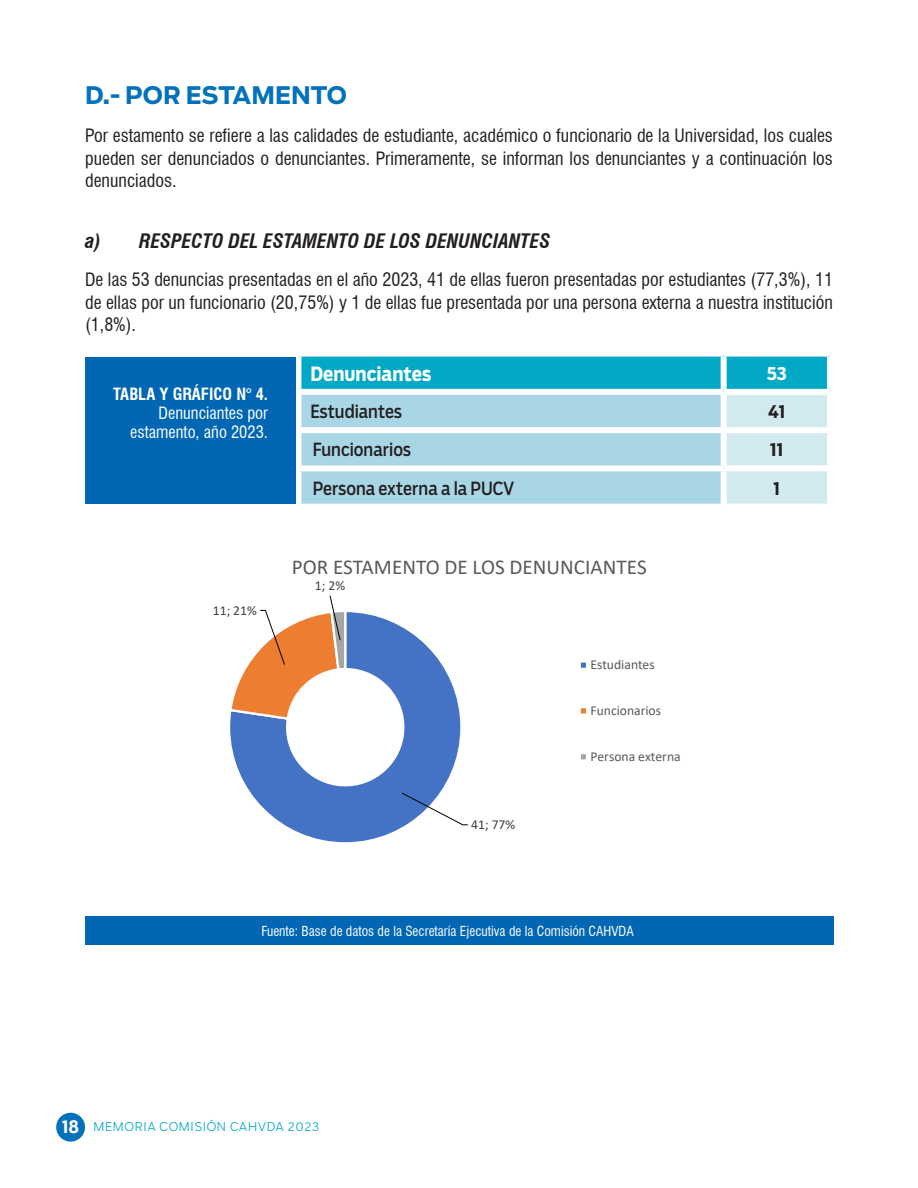
<style>
.page{position:relative;width:918px;height:1188px;background:#fff}
.page>*{position:absolute;margin:0;border:0;box-sizing:border-box;transform-origin:0 0}
.t1{font:700 24px "Boomer";color:#0372bb}
.t2{font:21.15px "Calibri";color:#595959}
.t3{font:italic 700 condensed 19.5px "Swiss 721 BT";color:#231f20}
.t4{font:700 19.5px "Boomer Cond";color:#fff}
.t5{font:condensed 18px/22.5px "Swiss 721 BT";color:#231f20;text-align:justify}
.t6{font:18px "Boomer Cond";color:#231f20}
.t7{font:700 18px "Boomer Cond";color:#231f20}
.t8{font:700 18px "Boomer Cond";color:#fff}
.t9{font:condensed 16.5px/18.9px "Swiss 721 BT";color:#fff;text-align:right}
.t10{font:700 condensed 16.5px "Swiss 721 BT";color:#fff}
.t11{font:13.65px "Calibri";color:#595959}
.t12{font:13.65px "Calibri";letter-spacing:.005em;color:#404040}
.t13{font:condensed 13.5px "Swiss 721 BT";color:#fff}
.t14{font:300 12px "Boomer";letter-spacing:.05em;color:#01a9c4}
.s1{font-family:"Boomer Cond";font-weight:700;font-size:17.55px;color:#fff}
</style>
<div class="page">
<div style="left:56px;top:1113px;width:29px;height:29px;background:#0372bb;border-radius:50%"></div>
<svg style="left:301px;top:357px;width:526px;height:147px;background:#86cede"></svg>
<div style="left:721px;top:357px;width:6px;height:32px;background:#fff"></div>
<div style="left:295px;top:389px;width:429px;height:6px;background:#fff"></div>
<div style="left:724px;top:389px;width:109px;height:6px;background:#fff"></div>
<div style="left:721px;top:395px;width:6px;height:32px;background:#fff"></div>
<div style="left:295px;top:427px;width:429px;height:6px;background:#fff"></div>
<div style="left:724px;top:427px;width:109px;height:6px;background:#fff"></div>
<div style="left:721px;top:433px;width:6px;height:32px;background:#fff"></div>
<div style="left:295px;top:465px;width:429px;height:6px;background:#fff"></div>
<div style="left:724px;top:465px;width:109px;height:6px;background:#fff"></div>
<div style="left:721px;top:471px;width:6px;height:33px;background:#fff"></div>
<div style="left:85px;top:357px;width:211px;height:147px;background:#0166b3"></div>
<div style="left:85px;top:916px;width:748px;height:29px;background:#0166b3"></div>
<svg style="left:230px;top:612px;width:231px;height:231px"></svg>
<svg style="left:401px;top:792px;width:67px;height:34px"></svg>
<svg style="left:230px;top:595px;width:118px;height:126px"></svg>
<div style="left:580px;top:661px;width:7px;height:8px;background:#4472c4"></div>
<div style="left:579px;top:660px;width:9px;height:10px;border:2px solid #fff"></div>
<div style="left:580px;top:707px;width:7px;height:8px;background:#ed7d31"></div>
<div style="left:579px;top:706px;width:9px;height:10px;border:2px solid #fff"></div>
<div style="left:580px;top:753px;width:7px;height:8px;background:#a5a5a5"></div>
<div style="left:579px;top:752px;width:9px;height:10px;border:2px solid #fff"></div>
<h1 class="t1" style="left:85px;top:80px;width:263px">D.- POR ESTAMENTO</h1>
<p class="t5" style="left:85px;top:125px;width:749px">Por estamento se refiere a las calidades de estudiante, académico o funcionario de la Universidad, los cuales pueden ser denunciados o denunciantes. Primeramente, se informan los denunciantes y a continuación los denunciados.</p>
<p class="t3" style="left:85px;top:229px;width:467px">a) RESPECTO DEL ESTAMENTO DE LOS DENUNCIANTES</p>
<p class="t5" style="left:85px;top:268px;width:749px">De las 53 denuncias presentadas en el año 2023, 41 de ellas fueron presentadas por estudiantes (77,3%), 11 de ellas por un funcionario (20,75%) y 1 de ellas fue presentada por una persona externa a nuestra institución (1,8%).</p>
<p class="t4" style="left:310px;top:362px;width:123px">Denunciantes</p>
<p class="t8" style="left:767px;top:363px;width:22px">53</p>
<p class="t6" style="left:310px;top:401px;width:93px">Estudiantes</p>
<p class="t7" style="left:768px;top:401px;width:18px">41</p>
<p class="t6" style="left:313px;top:439px;width:100px">Funcionarios</p>
<p class="t7" style="left:770px;top:439px;width:15px">11</p>
<p class="t6" style="left:313px;top:478px;width:203px">Persona externa a la PUCV</p>
<p class="t7" style="left:774px;top:477px;width:8px">1</p>
<p class="t10" style="left:113px;top:384px;width:156px">TABLA Y GRÁFICO N° 4.</p>
<p class="t9" style="left:130px;top:403px;width:139px">Denunciantes por estamento, año 2023.</p>
<p class="t2" style="left:292px;top:553px;width:356px">POR ESTAMENTO DE LOS DENUNCIANTES</p>
<p class="t12" style="left:213px;top:601px;width:46px">11; 21%</p>
<p class="t12" style="left:315px;top:576px;width:32px">1; 2%</p>
<p class="t12" style="left:471px;top:815px;width:46px">41; 77%</p>
<p class="t11" style="left:590px;top:655px;width:66px">Estudiantes</p>
<p class="t11" style="left:590px;top:701px;width:72px">Funcionarios</p>
<p class="t11" style="left:590px;top:747px;width:92px">Persona externa</p>
<p class="t13" style="left:261px;top:923px;width:374px">Fuente: Base de datos de la Secretaría Ejecutiva de la Comisión CAHVDA</p>
<p class="t14" style="left:62px;top:1120px;width:259px"><span class="s1">18</span> MEMORIA COMISIÓN CAHVDA 2023</p>
</div>
